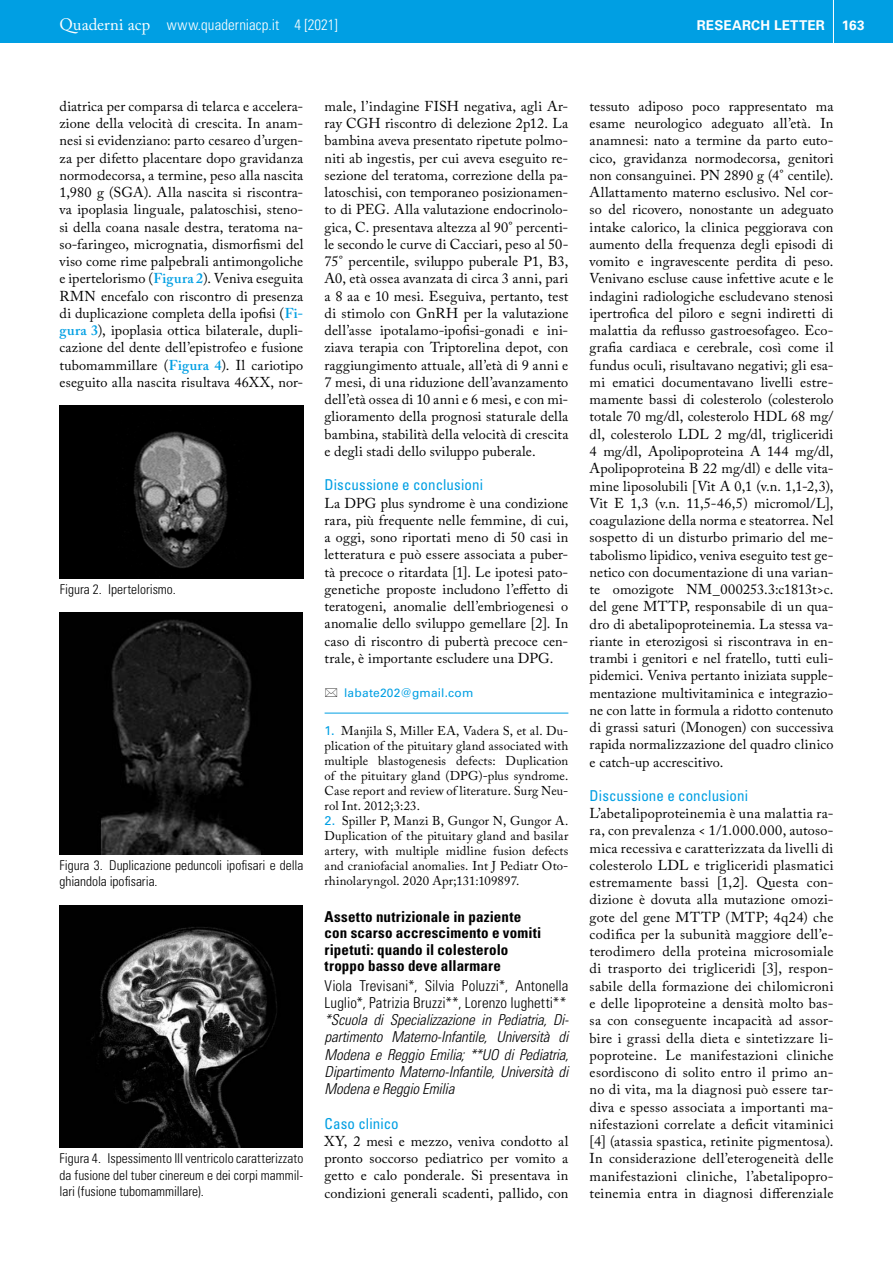
<style>
.page{position:relative;width:893px;height:1263px;background:#fff}
.page>*{position:absolute;margin:0;border:0;box-sizing:border-box;transform-origin:0 0}
.t1{font:italic 300 condensed 15px/17.2px "Univers LT Std";letter-spacing:-.01em;color:#000;text-align:justify}
.t2{font:700 condensed 15px/16.5px "Univers LT Std";letter-spacing:.01em;color:#000}
.t3{font:300 condensed 15px/17.2px "Univers LT Std";letter-spacing:.005em;color:#000}
.t4{font:condensed 15px "Univers LT Std";letter-spacing:.01em;color:#009fe3}
.t5{font:300 condensed 15px "Univers LT Std";letter-spacing:.005em;color:#fff}
.t6{font:14.25px/17.2px "Adobe Caslon Pro";letter-spacing:.01em;color:#000;text-align:justify}
.t7{font:300 condensed 13.5px/16.5px "Univers LT Std";color:#000}
.t8{font:700 13.5px "Univers LT Std";color:#fff}
.t9{font:12.75px/15px "Adobe Caslon Pro";letter-spacing:.01em;color:#000;text-align:justify}
.t10{font:12px "Univers LT Std";letter-spacing:.015em;color:#009fe3}
.s1{font-family:"Adobe Caslon Pro";font-weight:400;font-stretch:normal;font-size:16.5px}
.s2{font-style:inherit}
.s3{font-weight:600;color:#009fe3}
.s4{font-family:"Univers LT Std";color:#009fe3}
</style>
<div class="page">
<div style="left:0;top:0;width:893px;height:43px;background:#009fe3"></div>
<hr style="left:833px;top:0;width:1px;height:48px;background:#fff">
<hr style="left:325px;top:713px;width:243px;height:1px;background:#009fe3">
<img style="left:60px;top:406px;width:243px;height:172px">
<img style="left:60px;top:613px;width:243px;height:241px">
<img style="left:60px;top:906px;width:243px;height:241px">
<p class="t5" style="left:60px;top:15px;width:280px"><span class="s1">Quaderni acp</span> www.quaderniacp.it <span class="s2">4 [2021]</span></p>
<p class="t8" style="left:697px;top:17px;width:20px">RESEARCH</p>
<p class="t8" style="left:774px;top:17px;width:10px">LETTER</p>
<p class="t8" style="left:842px;top:17px;width:24px">163</p>
<p class="t6" style="left:60px;top:97px;width:245px">diatrica per comparsa di telarca e accelera&shy;zione della velocità di crescita. In anam&shy;nesi si evidenziano: parto cesareo d’urgen&shy;za per difetto placentare dopo gravidanza normodecorsa, a termine, peso alla nascita 1,980 g (SGA). Alla nascita si riscontra&shy;va ipoplasia linguale, palatoschisi, steno&shy;si della coana nasale destra, teratoma na&shy;so-faringeo, micrognatia, dismorfismi del viso come rime palpebrali antimongoliche e ipertelorismo (<span class="s3">Figura 2</span>). Veniva eseguita RMN encefalo con riscontro di presenza di duplicazione completa della ipofisi (<span class="s3">Fi&shy;gura 3</span>), ipoplasia ottica bilaterale, dupli&shy;cazione del dente dell’epistrofeo e fusione tubomammillare (<span class="s3">Figura 4</span>). Il cariotipo eseguito alla nascita risultava 46XX, nor-</p>
<p class="t6" style="left:325px;top:97px;width:245px">male, l’indagine FISH negativa, agli Ar&shy;ray CGH riscontro di delezione 2p12. La bambina aveva presentato ripetute polmo&shy;niti ab ingestis, per cui aveva eseguito re&shy;sezione del teratoma, correzione della pa&shy;latoschisi, con temporaneo posizionamen&shy;to di PEG. Alla valutazione endocrinolo&shy;gica, C. presentava altezza al 90° percenti&shy;le secondo le curve di Cacciari, peso al 50- 75° percentile, sviluppo puberale P1, B3, A0, età ossea avanzata di circa 3 anni, pari a 8 aa e 10 mesi. Eseguiva, pertanto, test di stimolo con GnRH per la valutazione dell’asse ipotalamo-ipofisi-gonadi e ini&shy;ziava terapia con Triptorelina depot, con raggiungimento attuale, all’età di 9 anni e 7 mesi, di una riduzione dell’avanzamento dell’età ossea di 10 anni e 6 mesi, e con mi&shy;glioramento della prognosi staturale della bambina, stabilità della velocità di crescita e degli stadi dello sviluppo puberale.</p>
<p class="t4" style="left:325px;top:475px;width:160px">Discussione e conclusioni</p>
<p class="t6" style="left:325px;top:494px;width:245px">La DPG plus syndrome è una condizione rara, più frequente nelle femmine, di cui, a oggi, sono riportati meno di 50 casi in letteratura e può essere associata a puber&shy;tà precoce o ritardata [1]. Le ipotesi pato&shy;genetiche proposte includono l’effetto di teratogeni, anomalie dell’embriogenesi o anomalie dello sviluppo gemellare [2]. In caso di riscontro di pubertà precoce cen&shy;trale, è importante escludere una DPG.</p>
<p class="t10" style="left:344px;top:686px;width:131px">labate202@gmail.com</p>
<p class="t9" style="left:325px;top:723px;width:245px"><span class="s4">1.</span> Manjila S, Miller EA, Vadera S, et al. Du&shy;plication of the pituitary gland associated with multiple blastogenesis defects: Duplication of the pituitary gland (DPG)-plus syndrome.<br>Case report and review of literature. Surg Neu&shy;rol Int. 2012;3:23.</p>
<p class="t9" style="left:325px;top:813px;width:245px"><span class="s4">2.</span> Spiller P, Manzi B, Gungor N, Gungor A.<br>Duplication of the pituitary gland and basilar artery, with multiple midline fusion defects and craniofacial anomalies. Int J Pediatr Oto&shy;rhinolaryngol. 2020 Apr;131:109897.</p>
<p class="t2" style="left:325px;top:908px;width:218px">Assetto nutrizionale in paziente con scarso accrescimento e vomiti ripetuti: quando il colesterolo troppo basso deve allarmare</p>
<p class="t3" style="left:325px;top:977px;width:245px">Viola Trevisani*, Silvia Poluzzi*, Antonella<br>Luglio*, Patrizia Bruzzi**, Lorenzo Iughetti**</p>
<p class="t1" style="left:325px;top:1011px;width:246px">*Scuola di Specializzazione in Pediatria, Di&shy;partimento Materno-Infantile, Università di Modena e Reggio Emilia; **UO di Pediatria, Dipartimento Materno-Infantile, Università di Modena e Reggio Emilia</p>
<p class="t4" style="left:325px;top:1114px;width:76px">Caso clinico</p>
<p class="t6" style="left:325px;top:1132px;width:245px">XY, 2 mesi e mezzo, veniva condotto al pronto soccorso pediatrico per vomito a getto e calo ponderale. Si presentava in condizioni generali scadenti, pallido, con</p>
<p class="t7" style="left:60px;top:581px;width:117px">Figura 2. Ipertelorismo.</p>
<p class="t7" style="left:60px;top:857px;width:245px">Figura 3. Duplicazione peduncoli ipofisari e della ghiandola ipofisaria.</p>
<p class="t7" style="left:60px;top:1150px;width:245px;text-align:justify">Figura 4. Ispessimento III ventricolo caratterizzato da fusione del tuber cinereum e dei corpi mammil&shy;lari (fusione tubomammillare).</p>
<p class="t6" style="left:590px;top:97px;width:245px">tessuto adiposo poco rappresentato ma esame neurologico adeguato all’età. In anamnesi: nato a termine da parto euto&shy;cico, gravidanza normodecorsa, genitori non consanguinei. PN 2890 g (4° centile).<br>Allattamento materno esclusivo. Nel cor&shy;so del ricovero, nonostante un adeguato intake calorico, la clinica peggiorava con aumento della frequenza degli episodi di vomito e ingravescente perdita di peso.<br>Venivano escluse cause infettive acute e le indagini radiologiche escludevano stenosi ipertrofica del piloro e segni indiretti di malattia da reflusso gastroesofageo. Eco&shy;grafia cardiaca e cerebrale, così come il fundus oculi, risultavano negativi; gli esa&shy;mi ematici documentavano livelli estre&shy;mamente bassi di colesterolo (colesterolo totale 70 mg/dl, colesterolo HDL 68 mg/ dl, colesterolo LDL 2 mg/dl, trigliceridi 4 mg/dl, Apolipoproteina A 144 mg/dl, Apolipoproteina B 22 mg/dl) e delle vita&shy;mine liposolubili [Vit A 0,1 (v.n. 1,1-2,3), Vit E 1,3 (v.n. 11,5-46,5) micromol/L], coagulazione della norma e steatorrea. Nel sospetto di un disturbo primario del me&shy;tabolismo lipidico, veniva eseguito test ge&shy;netico con documentazione di una varian&shy;te omozigote NM_000253.3:c1813t&gt;c. del gene MTTP, responsabile di un qua&shy;dro di abetalipoproteinemia. La stessa va&shy;riante in eterozigosi si riscontrava in en&shy;trambi i genitori e nel fratello, tutti euli&shy;pidemici. Veniva pertanto iniziata supple&shy;mentazione multivitaminica e integrazio&shy;ne con latte in formula a ridotto contenuto di grassi saturi (Monogen) con successiva rapida normalizzazione del quadro clinico e catch-up accrescitivo.</p>
<p class="t4" style="left:590px;top:786px;width:160px">Discussione e conclusioni</p>
<p class="t6" style="left:590px;top:805px;width:245px">L’abetalipoproteinemia è una malattia ra&shy;ra, con prevalenza &lt; 1/1.000.000, autoso&shy;mica recessiva e caratterizzata da livelli di colesterolo LDL e trigliceridi plasmatici estremamente bassi [1,2]. Questa con&shy;dizione è dovuta alla mutazione omozi&shy;gote del gene MTTP (MTP; 4q24) che codifica per la subunità maggiore dell’e&shy;terodimero della proteina microsomiale di trasporto dei trigliceridi [3], respon&shy;sabile della formazione dei chilomicroni e delle lipoproteine a densità molto bas&shy;sa con conseguente incapacità ad assor&shy;bire i grassi della dieta e sintetizzare li&shy;poproteine. Le manifestazioni cliniche esordiscono di solito entro il primo an&shy;no di vita, ma la diagnosi può essere tar&shy;diva e spesso associata a importanti ma&shy;nifestazioni correlate a deficit vitaminici [4] (atassia spastica, retinite pigmentosa).<br>In considerazione dell’eterogeneità delle manifestazioni cliniche, l’abetalipopro&shy;teinemia entra in diagnosi differenziale</p>
</div>
